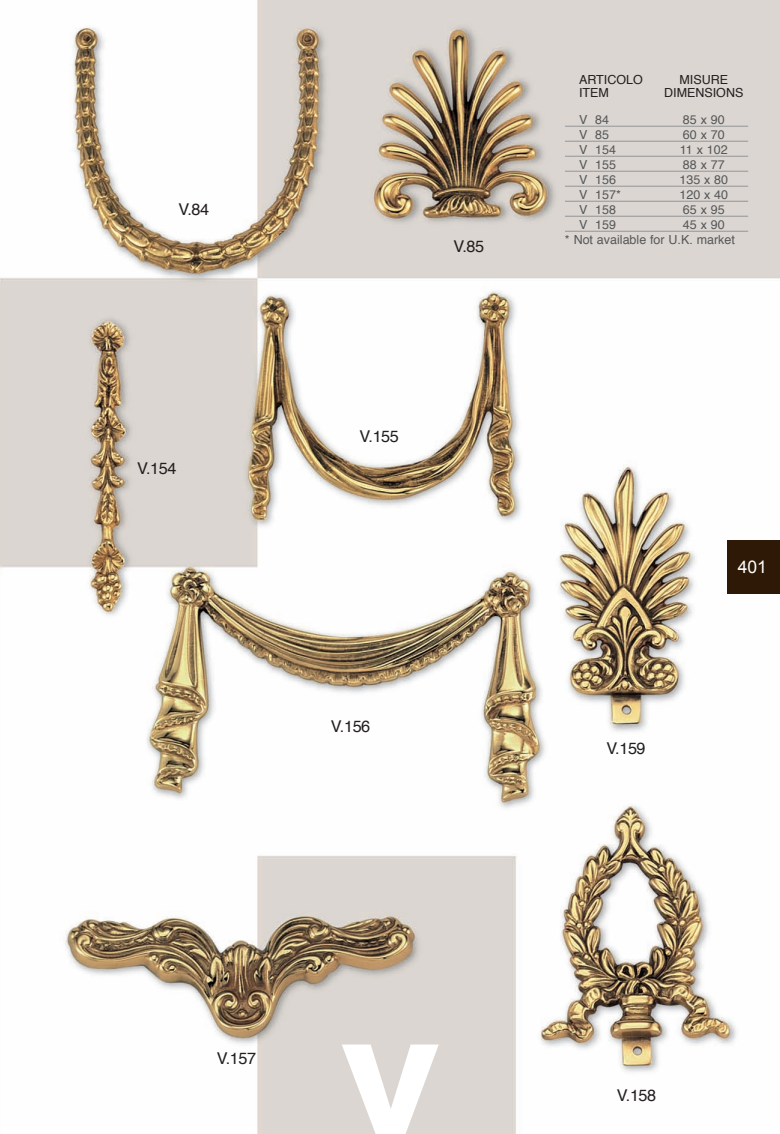
<style>
.page{position:relative;width:780px;height:1134px;background:#fff}
.page>*{position:absolute;margin:0;border:0;box-sizing:border-box;transform-origin:0 0}
.t1{font:17.5px "Arial";color:#fff}
.t2{font:16.25px "Helvetica";letter-spacing:-.025em;color:#231f20}
.t3{font:12.5px/15px "Helvetica";color:#57585a}
.t4{font:12.5px "Helvetica";color:#231f20}
</style>
<div class="page">
<img style="left:0;top:0;width:780px;height:1134px">
<hr style="left:565px;top:126px;width:183px;height:1px;background:#939598">
<hr style="left:565px;top:141px;width:183px;height:1px;background:#939598">
<hr style="left:565px;top:156px;width:183px;height:1px;background:#939598">
<hr style="left:565px;top:171px;width:183px;height:1px;background:#939598">
<hr style="left:565px;top:186px;width:183px;height:1px;background:#939598">
<hr style="left:565px;top:201px;width:183px;height:1px;background:#939598">
<hr style="left:565px;top:216px;width:183px;height:1px;background:#939598">
<hr style="left:565px;top:231px;width:183px;height:1px;background:#939598">
<svg style="left:342px;top:1044px;width:97px;height:90px"></svg>
<div style="left:726px;top:540px;width:54px;height:53px;background:#2d1906"></div>
<h2 class="t2" style="left:178px;top:196px;width:32px">V.84</h2>
<h2 class="t2" style="left:137px;top:456px;width:41px">V.154</h2>
<h2 class="t2" style="left:453px;top:234px;width:32px">V.85</h2>
<h2 class="t2" style="left:359px;top:423px;width:41px">V.155</h2>
<h2 class="t2" style="left:331px;top:714px;width:41px">V.156</h2>
<p class="t4" style="left:579px;top:70px;width:10px">art</p>
<p class="t4" style="left:604px;top:70px;width:63px">icolo m</p>
<p class="t4" style="left:689px;top:70px;width:13px">isur</p>
<p class="t4" style="left:719px;top:70px;width:10px">e</p>
<p class="t4" style="left:579px;top:83px;width:55px">item d</p>
<p class="t4" style="left:673px;top:83px;width:66px">imensions</p>
<p class="t3" style="left:565px;top:113px;width:13px">V</p>
<p class="t3" style="left:595px;top:113px;width:15px">84</p>
<p class="t3" style="left:683px;top:113px;width:43px">85 x 90</p>
<p class="t3" style="left:565px;top:128px;width:13px">V</p>
<p class="t3" style="left:595px;top:128px;width:15px">85</p>
<p class="t3" style="left:683px;top:128px;width:43px">60 x 70</p>
<p class="t3" style="left:565px;top:143px;width:13px">V</p>
<p class="t3" style="left:595px;top:143px;width:22px">154</p>
<p class="t3" style="left:680px;top:143px;width:49px">11 x 102</p>
<p class="t3" style="left:565px;top:158px;width:13px">V</p>
<p class="t3" style="left:595px;top:158px;width:22px">155</p>
<p class="t3" style="left:683px;top:158px;width:43px">88 x 77</p>
<p class="t3" style="left:565px;top:173px;width:13px">V</p>
<p class="t3" style="left:595px;top:173px;width:22px">156</p>
<p class="t3" style="left:679px;top:173px;width:50px">135 x 80</p>
<p class="t3" style="left:565px;top:188px;width:13px">V</p>
<p class="t3" style="left:595px;top:188px;width:27px">157*</p>
<p class="t3" style="left:679px;top:188px;width:50px">120 x 40</p>
<p class="t3" style="left:565px;top:203px;width:13px">V</p>
<p class="t3" style="left:595px;top:203px;width:22px">158</p>
<p class="t3" style="left:683px;top:203px;width:43px">65 x 95</p>
<p class="t3" style="left:565px;top:218px;width:13px">V</p>
<p class="t3" style="left:595px;top:218px;width:22px">159</p>
<p class="t3" style="left:565px;top:218px;width:171px;text-indent:118px">45 x 90<br>* Not available for U.K. market</p>
<h2 class="t2" style="left:606px;top:736px;width:41px">V.159</h2>
<h1 class="t1" style="left:737px;top:555px;width:31px">401</h1>
<h2 class="t2" style="left:217px;top:1045px;width:41px">V.157</h2>
<h2 class="t2" style="left:617px;top:1083px;width:41px">V.158</h2>
</div>
